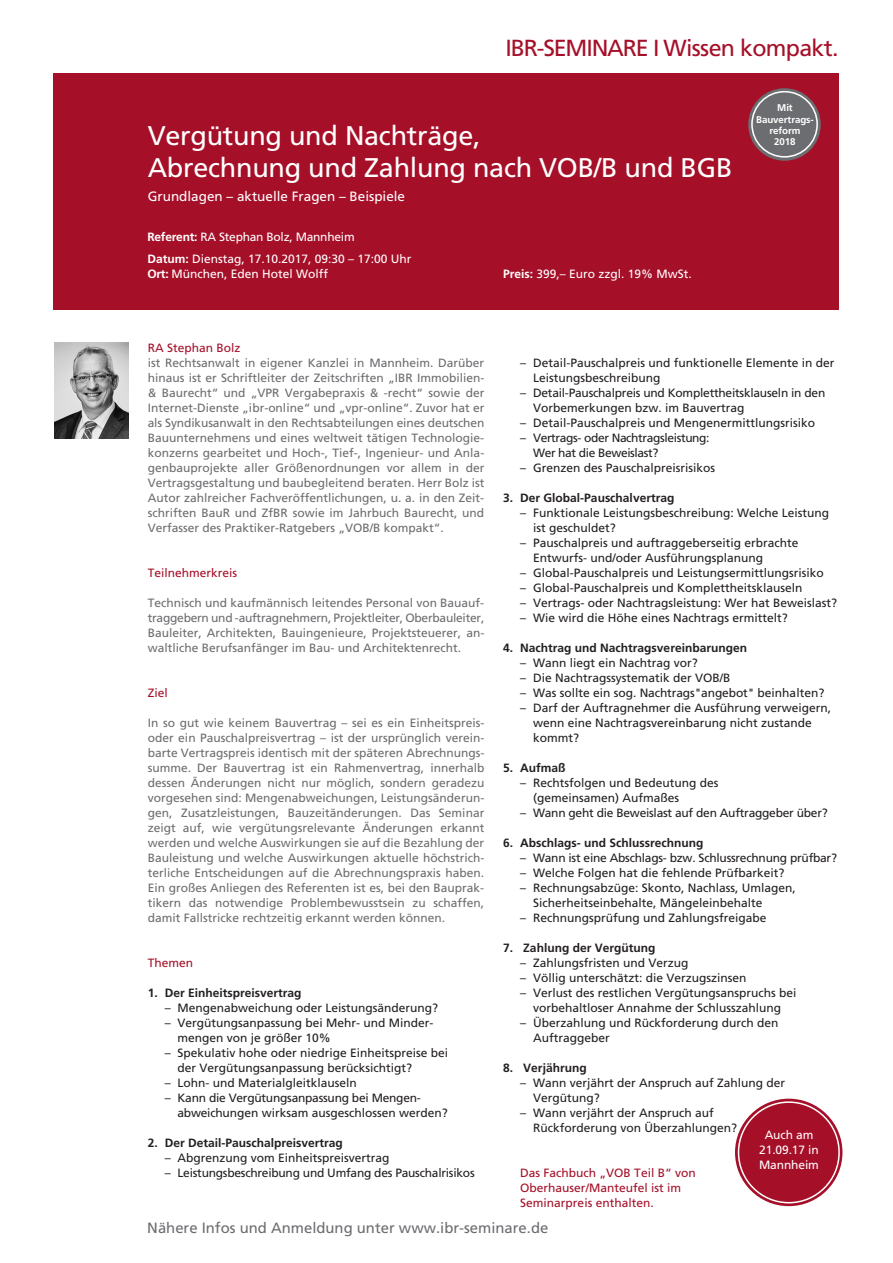
<style>
.page{position:relative;width:893px;height:1263px;background:#fff}
.page>*{position:absolute;margin:0;border:0;box-sizing:border-box;transform-origin:0 0}
.t1{font:27px/31.5px "Frutiger";letter-spacing:-.01em;color:#fff}
.t2{font:23.25px "Frutiger";letter-spacing:-.03em;color:#a60f28}
.t3{font:14.85px "Frutiger";color:#6c6d70}
.t4{font:13.5px "Frutiger";color:#fff}
.t5{font:12px/15px "Frutiger";color:#6c6d70;text-align:justify}
.t6{font:12px/15px "Frutiger";color:#231f20}
.t7{font:12px/15px "Frutiger";letter-spacing:-.02em;color:#231f20}
.t8{font:700 12px "Frutiger";color:#231f20}
.t9{font:12px/15px "Frutiger";color:#fff}
.t10{font:12px/15px "Frutiger";color:#a60f28}
.t11{font:12px/15px "Frutiger";letter-spacing:-.03em;color:#231f20}
.t12{font:700 9.75px/11.2px "Frutiger";letter-spacing:-.01em;color:#fff;text-align:center}
.s1{font-weight:700}
</style>
<div class="page">
<img style="left:54px;top:342px;width:74px;height:96px">
<div style="left:53px;top:73px;width:786px;height:237px;background:#a60f28"></div>
<div style="left:735px;top:1099px;width:107px;height:107px;background:#a60f28;border-radius:50%"></div>
<div style="left:738px;top:1101px;width:102px;height:102px;border:2px solid #fff;border-radius:50%"></div>
<div style="left:748px;top:88px;width:73px;height:73px;background:#6c6d70;border-radius:50%"></div>
<div style="left:751px;top:91px;width:67px;height:67px;border:2px solid #fff;border-radius:50%"></div>
<h2 class="t2" style="left:505px;top:34px;width:52px">ibr-seminare</h2>
<h2 class="t2" style="left:653px;top:34px;width:187px">I Wissen kompakt.</h2>
<h1 class="t1" style="left:148px;top:120px;width:586px">Vergütung und Nachträge,<br>Abrechnung und Zahlung nach VOB/B und BGB</h1>
<p class="t4" style="left:148px;top:188px;width:259px">Grundlagen – aktuelle Fragen – Beispiele</p>
<p class="t9" style="left:147px;top:225px;width:266px;line-height:22.5px"><span class="s1">Referent:</span> RA Stephan Bolz, Mannheim<br><span class="s1">Datum:</span> Dienstag, 17.10.2017, 09:30 – 17:00 Uhr</p>
<p class="t9" style="left:147px;top:267px;width:182px"><span class="s1">Ort:</span> München, Eden Hotel Wolff</p>
<p class="t9" style="left:503px;top:267px;width:190px"><span class="s1">Preis:</span> 399,– Euro zzgl. 19% MwSt.</p>
<p class="t12" style="left:756px;top:102px;width:59px">Mit<br>Bauvertrags&shy;reform<br>2018</p>
<p class="t10" style="left:148px;top:341px;width:94px">RA Stephan Bolz</p>
<p class="t5" style="left:148px;top:356px;width:338px">ist Rechtsanwalt in eigener Kanzlei in Mannheim. Darüber hinaus ist er Schriftleiter der Zeitschriften „IBR Immobilien-&amp; Baurecht“ und „VPR Vergabepraxis &amp; -recht“ sowie der Internet-Dienste „ibr-online“ und „vpr-online“. Zuvor hat er als Syndikusanwalt in den Rechtsabteilungen eines deutschen Bauunternehmens und eines weltweit tätigen Technologie&shy;konzerns gearbeitet und Hoch-, Tief-, Ingenieur- und Anla&shy;genbauprojekte aller Größenordnungen vor allem in der Vertragsgestaltung und baubegleitend beraten. Herr Bolz ist Autor zahlreicher Fachveröffentlichungen, u. a. in den Zeit&shy;schriften BauR und ZfBR sowie im Jahrbuch Baurecht, und Verfasser des Praktiker-Ratgebers „VOB/B kompakt“.</p>
<p class="t10" style="left:148px;top:566px;width:91px">Teilnehmerkreis</p>
<p class="t5" style="left:148px;top:596px;width:338px">Technisch und kaufmännisch leitendes Personal von Bauauf&shy;traggebern und -auftragnehmern, Projektleiter, Oberbauleiter, Bauleiter, Architekten, Bauingenieure, Projektsteuerer, an&shy;waltliche Berufsanfänger im Bau- und Architektenrecht.</p>
<p class="t10" style="left:148px;top:686px;width:22px">Ziel</p>
<p class="t5" style="left:148px;top:716px;width:338px">In so gut wie keinem Bauvertrag – sei es ein Einheitspreis&shy;oder ein Pauschalpreisvertrag – ist der ursprünglich verein&shy;barte Vertragspreis identisch mit der späteren Abrechnungs&shy;summe. Der Bauvertrag ist ein Rahmenvertrag, innerhalb dessen Änderungen nicht nur möglich, sondern geradezu vorgesehen sind: Mengenabweichungen, Leistungsänderun&shy;gen, Zusatzleistungen, Bauzeitänderungen. Das Seminar zeigt auf, wie vergütungsrelevante Änderungen erkannt werden und welche Auswirkungen sie auf die Bezahlung der Bauleistung und welche Auswirkungen aktuelle höchstrich&shy;terliche Entscheidungen auf die Abrechnungspraxis haben.<br>Ein großes Anliegen des Referenten ist es, bei den Bauprak&shy;tikern das notwendige Problembewusstsein zu schaffen, damit Fallstricke rechtzeitig erkannt werden können.</p>
<p class="t10" style="left:148px;top:956px;width:47px">Themen</p>
<p class="t8" style="left:148px;top:986px;width:155px">1. Der Einheitspreisvertrag</p>
<p class="t6" style="left:165px;top:1001px;width:275px">– Mengenabweichung oder Leistungsänderung?</p>
<p class="t6" style="left:178px;top:1016px;width:258px;text-indent:-13px">– Vergütungsanpassung bei Mehr- und Minder&shy;mengen von je größer 10%</p>
<p class="t6" style="left:178px;top:1046px;width:272px;text-indent:-13px">– Spekulativ hohe oder niedrige Einheitspreise bei der Vergütungsanpassung berücksichtigt?</p>
<p class="t6" style="left:165px;top:1076px;width:194px">– Lohn- und Materialgleitklauseln</p>
<p class="t7" style="left:178px;top:1091px;width:272px;text-indent:-13px">– Kann die Vergütungsanpassung bei Mengen&shy;abweichungen wirksam ausgeschlossen werden?</p>
<p class="t8" style="left:148px;top:1136px;width:197px">2. Der Detail-Pauschalpreisvertrag</p>
<p class="t6" style="left:165px;top:1151px;width:226px">– Abgrenzung vom Einheitspreisvertrag</p>
<p class="t7" style="left:165px;top:1166px;width:311px">– Leistungsbeschreibung und Umfang des Pauschalrisikos</p>
<p class="t6" style="left:533px;top:356px;width:303px;text-indent:-13px">– Detail-Pauschalpreis und funktionelle Elemente in der<br>Leistungsbeschreibung</p>
<p class="t7" style="left:533px;top:386px;width:294px;text-indent:-13px">– Detail-Pauschalpreis und Komplettheitsklauseln in den<br>Vorbemerkungen bzw. im Bauvertrag</p>
<p class="t6" style="left:520px;top:416px;width:296px">– Detail-Pauschalpreis und Mengenermittlungsrisiko</p>
<p class="t11" style="left:533px;top:431px;width:178px;text-indent:-13px">– Vertrags- oder Nachtragsleistung:<br>Wer hat die Beweislast?</p>
<p class="t6" style="left:520px;top:461px;width:196px">– Grenzen des Pauschalpreisrisikos</p>
<p class="t8" style="left:503px;top:491px;width:173px">3. Der Global-Pauschalvertrag</p>
<p class="t6" style="left:533px;top:506px;width:298px;text-indent:-13px">– Funktionale Leistungsbeschreibung: Welche Leistung ist geschuldet?</p>
<p class="t6" style="left:533px;top:536px;width:267px;text-indent:-13px">– Pauschalpreis und auftraggeberseitig erbrachte<br>Entwurfs- und/oder Ausführungsplanung</p>
<p class="t6" style="left:520px;top:566px;width:305px">– Global-Pauschalpreis und Leistungsermittlungsrisiko</p>
<p class="t6" style="left:520px;top:581px;width:284px">– Global-Pauschalpreis und Komplettheitsklauseln</p>
<p class="t6" style="left:520px;top:596px;width:318px">– Vertrags- oder Nachtragsleistung: Wer hat Beweislast?</p>
<p class="t6" style="left:520px;top:611px;width:269px">– Wie wird die Höhe eines Nachtrags ermittelt?</p>
<p class="t8" style="left:503px;top:641px;width:245px">4. Nachtrag und Nachtragsvereinbarungen</p>
<p class="t6" style="left:520px;top:656px;width:179px">– Wann liegt ein Nachtrag vor?</p>
<p class="t6" style="left:520px;top:671px;width:212px">– Die Nachtragssystematik der VOB/B</p>
<p class="t6" style="left:520px;top:686px;width:306px">– Was sollte ein sog. Nachtrags"angebot" beinhalten?</p>
<p class="t6" style="left:533px;top:701px;width:300px;text-indent:-13px">– Darf der Auftragnehmer die Ausführung verweigern, wenn eine Nachtragsvereinbarung nicht zustande kommt?</p>
<p class="t8" style="left:503px;top:761px;width:64px">5. Aufmaß</p>
<p class="t6" style="left:533px;top:776px;width:187px;text-indent:-13px">– Rechtsfolgen und Bedeutung des (gemeinsamen) Aufmaßes</p>
<p class="t7" style="left:520px;top:806px;width:309px">– Wann geht die Beweislast auf den Auftraggeber über?</p>
<p class="t8" style="left:503px;top:836px;width:202px">6. Abschlags- und Schlussrechnung</p>
<p class="t7" style="left:520px;top:851px;width:318px">– Wann ist eine Abschlags- bzw. Schlussrechnung prüfbar?</p>
<p class="t6" style="left:520px;top:866px;width:266px">– Welche Folgen hat die fehlende Prüfbarkeit?</p>
<p class="t6" style="left:533px;top:881px;width:264px;text-indent:-13px">– Rechnungsabzüge: Skonto, Nachlass, Umlagen,<br>Sicherheitseinbehalte, Mängeleinbehalte</p>
<p class="t6" style="left:520px;top:911px;width:248px">– Rechnungsprüfung und Zahlungsfreigabe</p>
<p class="t8" style="left:503px;top:941px;width:154px">7. Zahlung der Vergütung</p>
<p class="t6" style="left:520px;top:956px;width:170px">– Zahlungsfristen und Verzug</p>
<p class="t6" style="left:520px;top:971px;width:228px">– Völlig unterschätzt: die Verzugszinsen</p>
<p class="t6" style="left:520px;top:986px;width:278px;text-align:center">– Verlust des restlichen Vergütungsanspruchs bei vorbehaltloser Annahme der Schlusszahlung</p>
<p class="t6" style="left:533px;top:1016px;width:247px;text-indent:-13px">– Überzahlung und Rückforderung durch den<br>Auftraggeber</p>
<p class="t8" style="left:503px;top:1061px;width:85px">8. Verjährung</p>
<p class="t6" style="left:533px;top:1076px;width:254px;text-indent:-13px">– Wann verjährt der Anspruch auf Zahlung der<br>Vergütung?</p>
<p class="t6" style="left:533px;top:1106px;width:206px;text-indent:-13px">– Wann verjährt der Anspruch auf<br>Rückforderung von Überzahlungen?</p>
<p class="t10" style="left:520px;top:1166px;width:177px">Das Fachbuch „VOB Teil B“ von<br>Oberhauser/Manteufel ist im<br>Seminarpreis enthalten.</p>
<p class="t9" style="left:759px;top:1128px;width:61px;text-align:center">Auch am<br>21.09.17 in<br>Mannheim</p>
<p class="t3" style="left:147px;top:1219px;width:403px">Nähere Infos und Anmeldung unter www.ibr-seminare.de</p>
</div>
